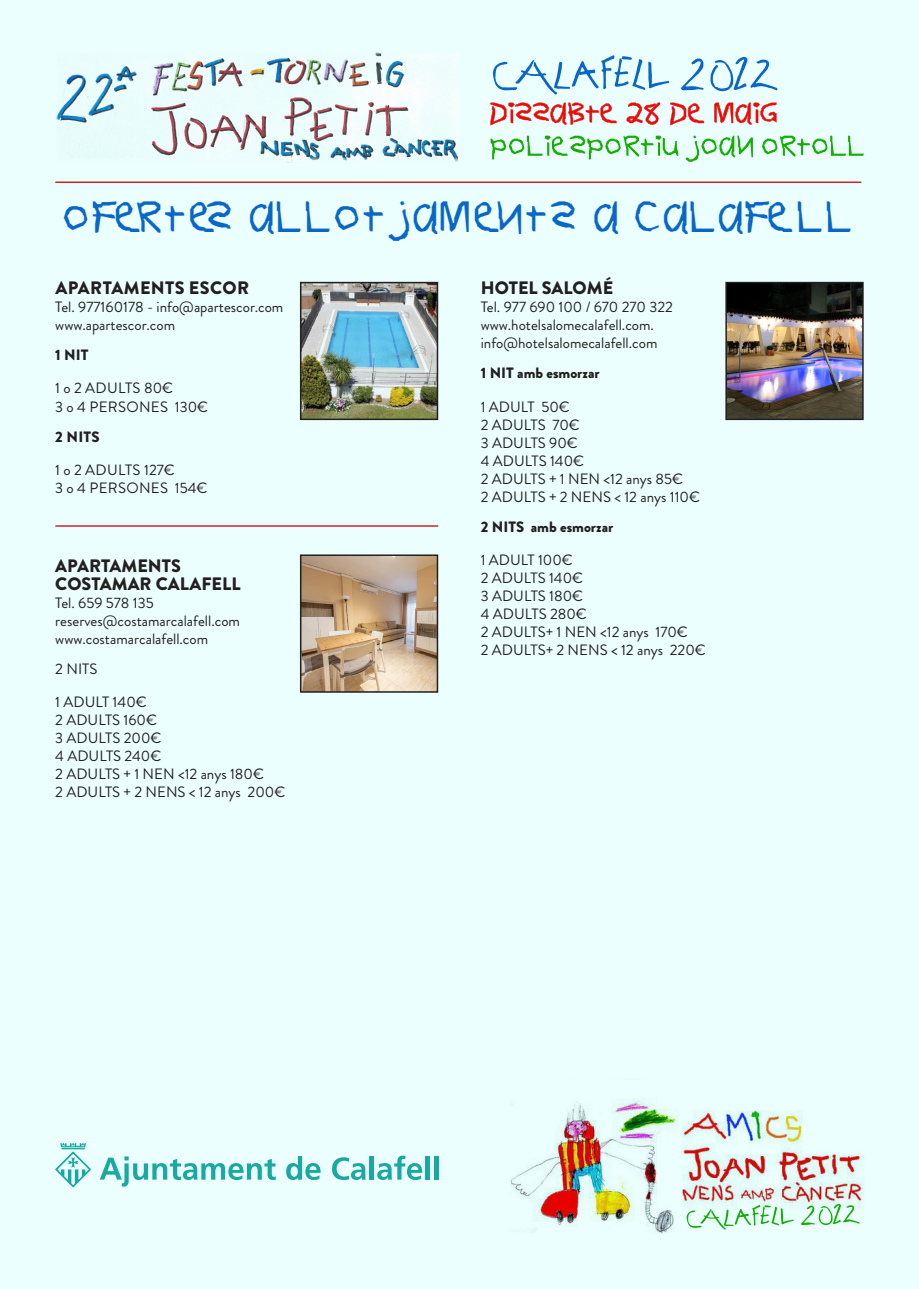
<style>
.page{position:relative;width:919px;height:1289px;background:#fff}
.page>*{position:absolute;margin:0;border:0;box-sizing:border-box;transform-origin:0 0}
.t1{font:43.5px "Canopus";color:#0a66c7}
.t2{font:900 18px "Brandon Grotesque";color:#231f20}
.t3{font:900 18px "Brandon Grotesque";letter-spacing:.02em;color:#231f20}
.t4{font:15px "Brandon Grotesque";color:#231f20}
.t5{font:15px "Brandon Grotesque";letter-spacing:.02em;color:#231f20}
.t6{font:900 15px "Brandon Grotesque";color:#231f20}
</style>
<div class="page">
<div style="left:0;top:0;width:918px;height:1288px;background:#ebfffe"></div>
<img style="left:56px;top:52px;width:401px;height:110px">
<svg style="left:490px;top:103px;width:126px;height:23px"></svg>
<svg style="left:626px;top:103px;width:34px;height:22px"></svg>
<svg style="left:670px;top:103px;width:34px;height:23px"></svg>
<svg style="left:714px;top:103px;width:62px;height:22px"></svg>
<svg style="left:490px;top:136px;width:188px;height:23px"></svg>
<svg style="left:685px;top:136px;width:67px;height:26px"></svg>
<svg style="left:762px;top:136px;width:101px;height:20px"></svg>
<svg style="left:681px;top:58px;width:22px;height:32px"></svg>
<svg style="left:710px;top:57px;width:67px;height:34px"></svg>
<svg style="left:493px;top:55px;width:176px;height:39px"></svg>
<hr style="left:55px;top:525px;width:383px;height:1px;background:#d1232a">
<hr style="left:55px;top:181px;width:806px;height:2px;background:#d1232a">
<img style="left:303px;top:285px;width:132px;height:132px">
<div style="left:300px;top:282px;width:138px;height:138px;border:2px solid #231f20"></div>
<img style="left:303px;top:557px;width:132px;height:132px">
<div style="left:300px;top:554px;width:138px;height:138px;border:2px solid #231f20"></div>
<img style="left:728px;top:285px;width:132px;height:132px">
<div style="left:725px;top:282px;width:138px;height:138px;border:2px solid #231f20"></div>
<img style="left:682px;top:1110px;width:130px;height:98px">
<svg style="left:800px;top:1203px;width:59px;height:21px"></svg>
<svg style="left:686px;top:1204px;width:107px;height:25px"></svg>
<img style="left:510px;top:1098px;width:169px;height:135px">
<svg style="left:100px;top:1156px;width:176px;height:30px"></svg>
<svg style="left:286px;top:1156px;width:34px;height:23px"></svg>
<svg style="left:332px;top:1157px;width:33px;height:22px"></svg>
<div style="left:369px;top:1155px;width:5px;height:24px;background:#1aa8a2"></div>
<svg style="left:377px;top:1155px;width:45px;height:24px"></svg>
<div style="left:425px;top:1155px;width:5px;height:24px;background:#1aa8a2"></div>
<hr style="left:434px;top:1155px;width:4px;height:24px;background:#1aa8a2">
<svg style="left:55px;top:1143px;width:36px;height:44px"></svg>
<p class="t1" style="left:64px;top:195px;width:793px">OFERTES ALLOTJAMENTS A CALAFELL</p>
<p class="t3" style="left:55px;top:275px;width:195px">APARTAMENTS ESCOR</p>
<p class="t4" style="left:55px;top:297px;width:229px">Tel. 977160178 - info@apartescor.com</p>
<p class="t4" style="left:55px;top:315px;width:121px">www.apartescor.com</p>
<p class="t6" style="left:55px;top:344px;width:35px">1 NIT</p>
<p class="t5" style="left:55px;top:378px;width:119px">1 o 2 ADULTS 80€</p>
<p class="t5" style="left:55px;top:396px;width:154px">3 o 4 PERSONES 130€</p>
<p class="t6" style="left:55px;top:425px;width:46px">2 NITS</p>
<p class="t5" style="left:55px;top:459px;width:121px">1 o 2 ADULTS 127€</p>
<p class="t5" style="left:55px;top:477px;width:154px">3 o 4 PERSONES 154€</p>
<p class="t2" style="left:55px;top:553px;width:127px">APARTAMENTS</p>
<p class="t2" style="left:55px;top:571px;width:187px">COSTAMAR CALAFELL</p>
<p class="t4" style="left:55px;top:592px;width:100px">Tel. 659 578 135</p>
<p class="t4" style="left:55px;top:610px;width:186px">reserves@costamarcalafell.com</p>
<p class="t4" style="left:55px;top:628px;width:154px">www.costamarcalafell.com</p>
<p class="t4" style="left:55px;top:658px;width:44px">2 NITS</p>
<p class="t4" style="left:55px;top:691px;width:93px">1 ADULT 140€</p>
<p class="t4" style="left:55px;top:709px;width:103px">2 ADULTS 160€</p>
<p class="t4" style="left:55px;top:727px;width:108px">3 ADULTS 200€</p>
<p class="t4" style="left:55px;top:745px;width:108px">4 ADULTS 240€</p>
<p class="t4" style="left:55px;top:763px;width:210px">2 ADULTS + 1 NEN &lt;12 anys 180€</p>
<p class="t4" style="left:55px;top:781px;width:231px">2 ADULTS + 2 NENS &lt; 12 anys 200€</p>
<p class="t2" style="left:480px;top:275px;width:134px">HOTEL SALOMÉ</p>
<p class="t4" style="left:480px;top:297px;width:194px">Tel. 977 690 100 / 670 270 322</p>
<p class="t4" style="left:480px;top:315px;width:175px">www.hotelsalomecalafell.com.</p>
<p class="t4" style="left:480px;top:333px;width:178px">info@hotelsalomecalafell.com</p>
<p class="t6" style="left:480px;top:362px;width:120px">1 NIT amb esmorzar</p>
<p class="t4" style="left:480px;top:396px;width:91px">1 ADULT 50€</p>
<p class="t4" style="left:480px;top:414px;width:101px">2 ADULTS 70€</p>
<p class="t4" style="left:480px;top:432px;width:98px">3 ADULTS 90€</p>
<p class="t4" style="left:480px;top:450px;width:105px">4 ADULTS 140€</p>
<p class="t4" style="left:480px;top:468px;width:204px">2 ADULTS + 1 NEN &lt;12 anys 85€</p>
<p class="t4" style="left:480px;top:486px;width:221px">2 ADULTS + 2 NENS &lt; 12 anys 110€</p>
<p class="t6" style="left:480px;top:515px;width:134px">2 NITS amb esmorzar</p>
<p class="t4" style="left:480px;top:549px;width:94px">1 ADULT 100€</p>
<p class="t4" style="left:480px;top:567px;width:104px">2 ADULTS 140€</p>
<p class="t4" style="left:480px;top:585px;width:104px">3 ADULTS 180€</p>
<p class="t4" style="left:480px;top:603px;width:108px">4 ADULTS 280€</p>
<p class="t4" style="left:480px;top:621px;width:209px">2 ADULTS+ 1 NEN &lt;12 anys 170€</p>
<p class="t4" style="left:480px;top:639px;width:226px">2 ADULTS+ 2 NENS &lt; 12 anys 220€</p>
</div>
